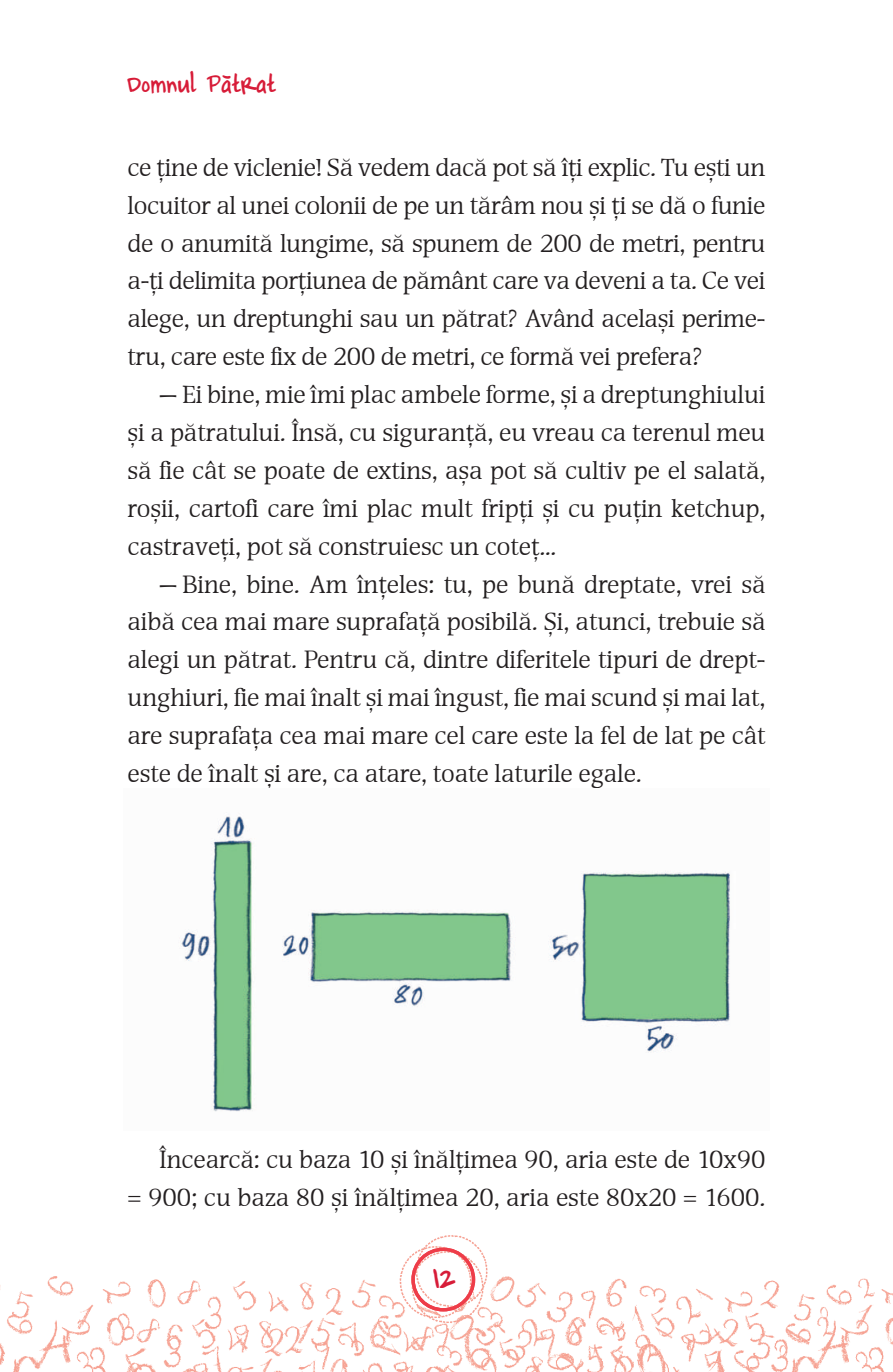
<style>
.page{position:relative;width:893px;height:1372px;background:#fff}
.page>*{position:absolute;margin:0;border:0;box-sizing:border-box;transform-origin:0 0}
.t1{font:36px "Completein Him";color:#d71c38}
.t2{font:31.5px "Completein Him";letter-spacing:.01em;color:#d71c38}
.t3{font:24.75px/37.8px "Devin";color:#231f20;text-align:justify}
</style>
<div class="page">
<img style="left:0;top:1276px;width:893px;height:95px">
<img style="left:180px;top:816px;width:550px;height:296px">
<img style="left:435px;top:1235px;width:57px;height:80px">
<img style="left:405px;top:1244px;width:82px;height:87px">
<img style="left:393px;top:1239px;width:82px;height:87px">
<div style="left:411px;top:1247px;width:64px;height:64px;border:3px solid #ee3d49;border-radius:50%"></div>
<p class="t2" style="left:128px;top:67px;width:150px">Domnul Pătrat</p>
<p class="t3" style="left:128px;top:149px;width:639px">ce ține de viclenie! Să vedem dacă pot să îți explic. Tu ești un locuitor al unei colonii de pe un tărâm nou și ți se dă o funie de o anumită lungime, să spunem de 200 de metri, pentru a-ți delimita porțiunea de pământ care va deveni a ta. Ce vei alege, un dreptunghi sau un pătrat? Având același perime&shy;tru, care este fix de 200 de metri, ce formă vei prefera?</p>
<p class="t3" style="left:128px;top:376px;width:639px;text-indent:32px">— Ei bine, mie îmi plac ambele forme, și a dreptunghiului și a pătratului. Însă, cu siguranță, eu vreau ca terenul meu să fie cât se poate de extins, așa pot să cultiv pe el salată, roșii, cartofi care îmi plac mult fripți și cu puțin ketchup, castraveți, pot să construiesc un coteț…</p>
<p class="t3" style="left:128px;top:566px;width:639px;text-indent:32px">— Bine, bine. Am înțeles: tu, pe bună dreptate, vrei să aibă cea mai mare suprafață posibilă. Și, atunci, trebuie să alegi un pătrat. Pentru că, dintre diferitele tipuri de drept&shy;unghiuri, fie mai înalt și mai îngust, fie mai scund și mai lat, are suprafața cea mai mare cel care este la fel de lat pe cât este de înalt și are, ca atare, toate laturile egale.</p>
<p class="t3" style="left:128px;top:1141px;width:639px;text-align:right">Încearcă: cu baza 10 și înălțimea 90, aria este de 10x90<br>= 900; cu baza 80 și înălțimea 20, aria este 80x20 = 1600.</p>
<h1 class="t1" style="left:433px;top:1259px;width:24px">12</h1>
</div>
